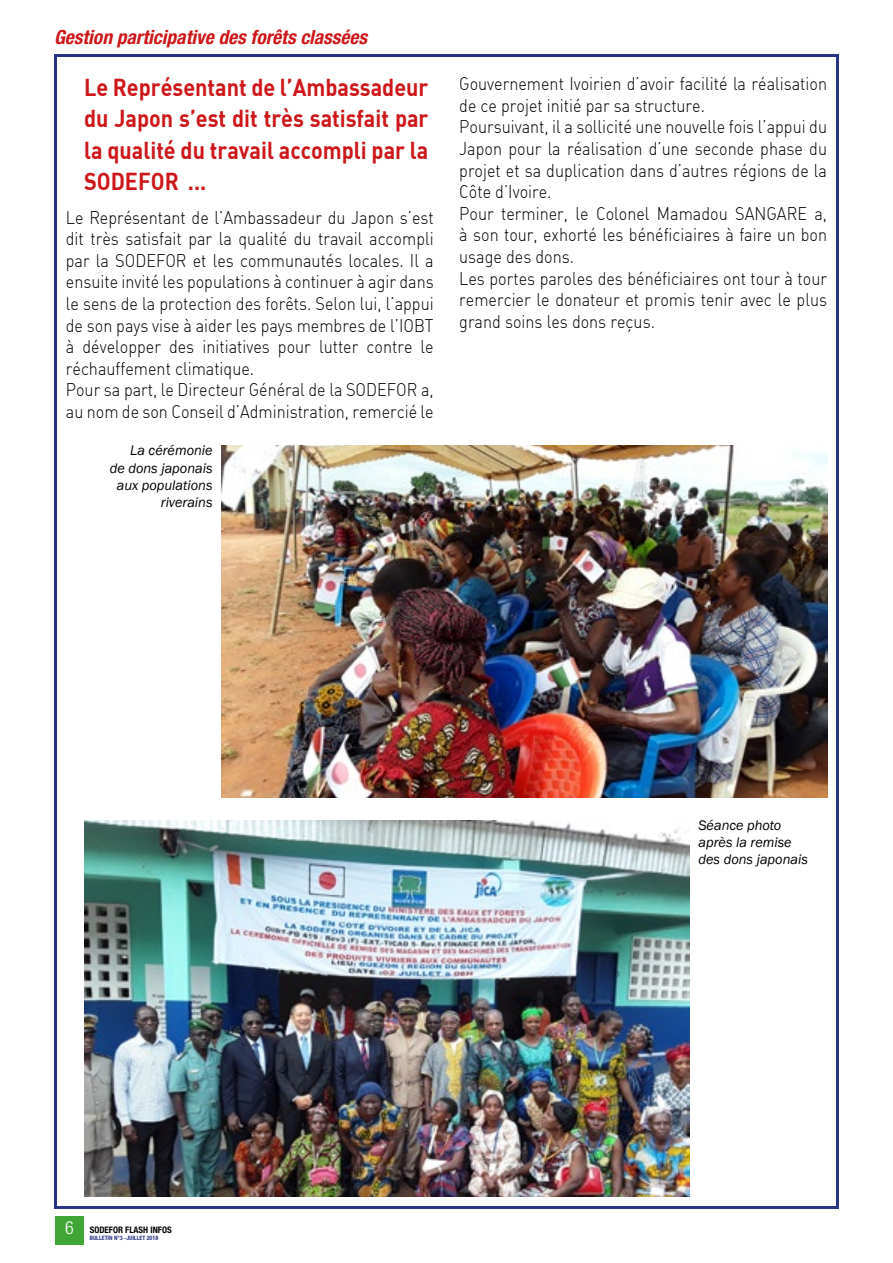
<style>
.page{position:relative;width:893px;height:1263px;background:#fff}
.page>*{position:absolute;margin:0;border:0;box-sizing:border-box;transform-origin:0 0}
.t1{font:24px/31.5px "DIN Bold";color:#cd171a;text-align:justify;scale:.9 1}
.t2{font:italic 700 condensed 19.5px "Helvetica Neue LT Std";color:#cd171a}
.t3{font:18px/21.6px "DIN Light Alternate";color:#000;scale:.9 1}
.t4{font:italic 14.25px/17.1px "Franklin Gothic";color:#000;text-align:right}
.t5{font:700 condensed 9px "Helvetica Neue LT Std";color:#000}
.t6{font:700 condensed 6px "Helvetica Neue LT Std";color:#283583}
.s1{font-weight:300;font-size:18px;color:#fff}
</style>
<div class="page">
<div style="left:55px;top:1216px;width:29px;height:29px;background:#3fa535"></div>
<img style="left:221px;top:445px;width:606px;height:352px">
<img style="left:84px;top:820px;width:606px;height:376px">
<p class="t2" style="left:54px;top:25px;width:315px">Gestion participative des forêts classées</p>
<h1 class="t1" style="left:84px;top:70px;width:384px">Le Représentant de l’Ambassadeur du Japon s’est dit très satisfait par la qualité du travail accompli par la SODEFOR ...</h1>
<p class="t3" style="left:66px;top:206px;width:410px">Le Représentant de l’Ambassadeur du Japon s’est dit très satisfait par la qualité du travail accompli par la SODEFOR et les communautés locales. Il a ensuite invité les populations à continuer à agir dans le sens de la protection des forêts. Selon lui, l’appui de son pays vise à aider les pays membres de l’IOBT à développer des initiatives pour lutter contre le réchauffement climatique.<br>Pour sa part, le Directeur Général de la SODEFOR a, au nom de son Conseil d’Administration, remercié le</p>
<p class="t4" style="left:110px;top:442px;width:104px">La cérémonie<br>de dons japonais aux populations riverains</p>
<p class="t3" style="left:459px;top:73px;width:410px">Gouvernement Ivoirien d’avoir facilité la réalisation de ce projet initié par sa structure.<br>Poursuivant, il a sollicité une nouvelle fois l’appui du Japon pour la réalisation d’une seconde phase du projet et sa duplication dans d’autres régions de la Côte d’Ivoire.<br>Pour terminer, le Colonel Mamadou SANGARE a, à son tour, exhorté les bénéficiaires à faire un bon usage des dons.<br>Les portes paroles des bénéficiaires ont tour à tour remercier le donateur et promis tenir avec le plus grand soins les dons reçus.</p>
<p class="t4" style="left:698px;top:817px;width:111px;text-align:left">Séance photo après la remise des dons japonais</p>
<p class="t5" style="left:65px;top:1224px;width:108px"><span class="s1">6</span> SODEFOR FLASH INFOS</p>
<p class="t6" style="left:90px;top:1234px;width:70px">BULLETIN N°3 -JUILLET 2018</p>
</div>
